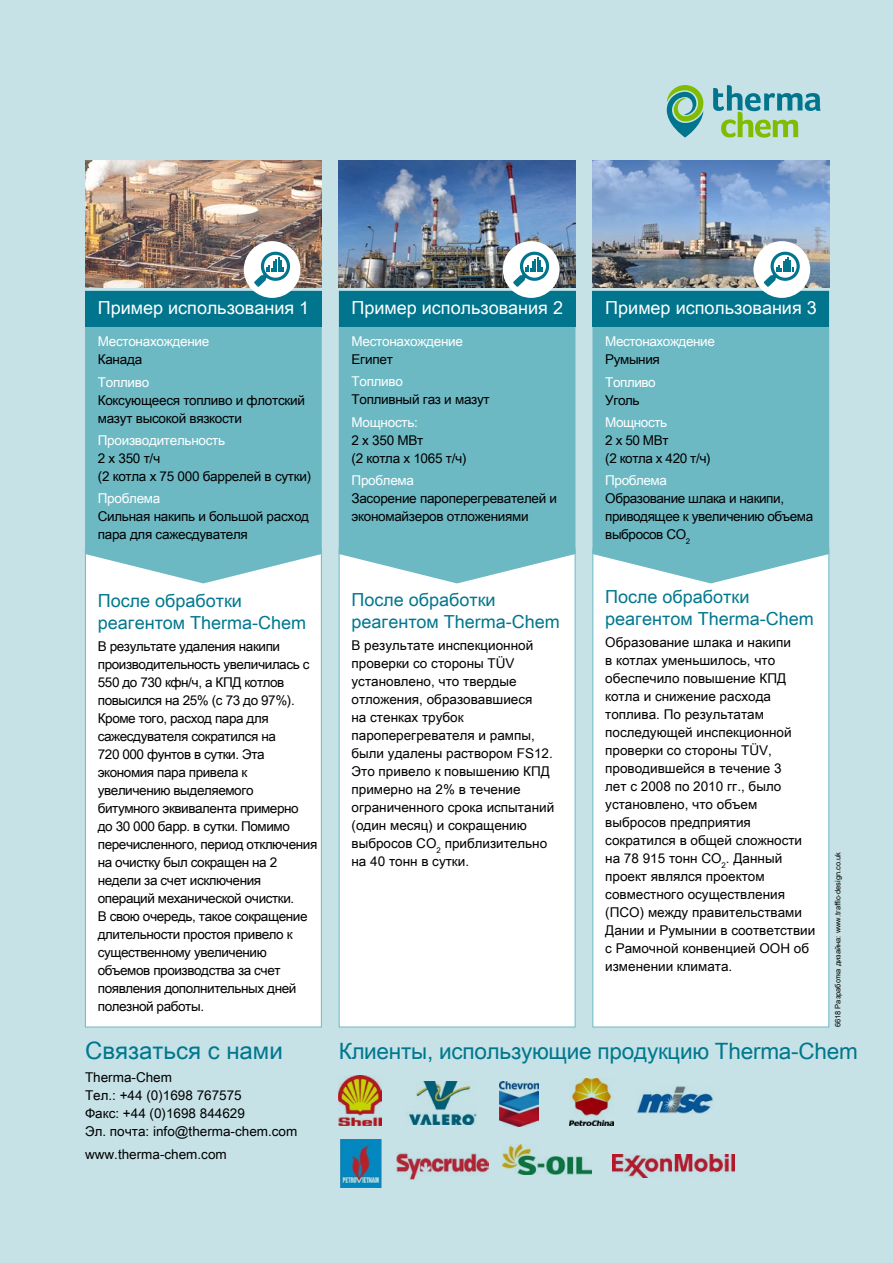
<style>
.page{position:relative;width:893px;height:1263px;background:#c6e2e7}
.page>*{position:absolute;margin:0;border:0;box-sizing:border-box;transform-origin:0 0}
.t1{font:24px "Arial Unicode MS";color:#00778e}
.t2{font:22.5px "Arial Unicode MS";letter-spacing:-.01em;color:#00778e}
.t3{font:18px/21.6px "Arial Unicode MS";color:#00778e}
.t4{font:18px "Arial Unicode MS";color:#fff}
.t5{font:13.5px/18px "Arial Unicode MS";letter-spacing:-.02em;color:#000}
.t6{font:13.5px/18px "Arial Unicode MS";color:#000}
.t7{font:13.5px "Arial Unicode MS";letter-spacing:-.02em;color:#fff}
.t8{font:7.5px "Arial Unicode MS";color:#000}
</style>
<div class="page">
<div style="left:339px;top:549px;width:236px;height:478px;background:#fff;border:1px solid #6cb9c4"></div>
<div style="left:85px;top:549px;width:237px;height:478px;background:#fff;border:1px solid #6cb9c4"></div>
<div style="left:85px;top:327px;width:237px;height:256px;background:#6cb9c4"></div>
<div style="left:339px;top:327px;width:236px;height:256px;background:#6cb9c4"></div>
<div style="left:592px;top:549px;width:237px;height:478px;background:#fff;border:1px solid #6cb9c4"></div>
<div style="left:592px;top:327px;width:237px;height:256px;background:#6cb9c4"></div>
<img style="left:85px;top:161px;width:237px;height:127px">
<img style="left:339px;top:161px;width:236px;height:127px">
<img style="left:592px;top:161px;width:237px;height:127px">
<div style="left:339px;top:291px;width:236px;height:36px;background:#00758d"></div>
<div style="left:85px;top:291px;width:237px;height:36px;background:#00758d"></div>
<div style="left:592px;top:291px;width:237px;height:36px;background:#00758d"></div>
<div style="left:503px;top:241px;width:57px;height:57px;background:#fff;border-radius:50%"></div>
<svg style="left:513px;top:251px;width:37px;height:36px"></svg>
<div style="left:244px;top:241px;width:57px;height:57px;background:#fff;border-radius:50%"></div>
<svg style="left:254px;top:251px;width:37px;height:36px"></svg>
<div style="left:753px;top:241px;width:57px;height:57px;background:#fff;border-radius:50%"></div>
<svg style="left:764px;top:251px;width:36px;height:36px"></svg>
<img style="left:500px;top:1081px;width:38px;height:45px">
<img style="left:612px;top:1154px;width:123px;height:23px">
<img style="left:637px;top:1086px;width:76px;height:28px">
<img style="left:569px;top:1079px;width:44px;height:46px">
<img style="left:503px;top:1144px;width:88px;height:30px">
<img style="left:397px;top:1153px;width:92px;height:26px">
<img style="left:408px;top:1081px;width:69px;height:44px">
<img style="left:339px;top:1075px;width:42px;height:51px">
<img style="left:341px;top:1140px;width:40px;height:47px">
<svg style="left:713px;top:85px;width:108px;height:53px"></svg>
<svg style="left:667px;top:85px;width:36px;height:53px"></svg>
<h3 class="t4" style="left:98px;top:295px;width:213px">Пример использования 1</h3>
<h3 class="t4" style="left:351px;top:295px;width:213px">Пример использования 2</h3>
<h3 class="t4" style="left:605px;top:295px;width:213px">Пример использования 3</h3>
<p class="t7" style="left:98px;top:332px;width:113px">Местонахождение</p>
<p class="t5" style="left:98px;top:350px;width:46px">Канада</p>
<p class="t7" style="left:98px;top:372px;width:53px">Топливо</p>
<p class="t5" style="left:98px;top:390px;width:209px">Коксующееся топливо и флотский мазут высокой вязкости</p>
<p class="t7" style="left:98px;top:430px;width:129px">Производительность</p>
<p class="t5" style="left:98px;top:449px;width:215px">2 x 350 т/ч<br>(2 котла x 75 000 баррелей в сутки)</p>
<p class="t7" style="left:98px;top:488px;width:64px">Проблема</p>
<p class="t5" style="left:98px;top:507px;width:213px">Сильная накипь и большой расход пара для сажесдувателя</p>
<h3 class="t3" style="left:98px;top:590px;width:210px">После обработки реагентом Therma-Chem</h3>
<p class="t5" style="left:98px;top:637px;width:221px">В результате удаления накипи производительность увеличилась с<br>550 до 730 кфн/ч, а КПД котлов повысился на 25% (с 73 до 97%).<br>Кроме того, расход пара для сажесдувателя сократился на<br>720 000 фунтов в сутки. Эта экономия пара привела к увеличению выделяемого битумного эквивалента примерно<br>до 30 000 барр. в сутки. Помимо перечисленного, период отключения на очистку был сокращен на 2 недели за счет исключения операций механической очистки.<br>В свою очередь, такое сокращение длительности простоя привело к существенному увеличению объемов производства за счет появления дополнительных дней полезной работы.</p>
<h1 class="t1" style="left:85px;top:1033px;width:199px">Связаться с нами</h1>
<p class="t6" style="left:85px;top:1068px;width:214px">Therma-Chem<br>Тел.: +44 (0)1698 767575<br>Факс: +44 (0)1698 844629<br>Эл. почта: info@therma-chem.com</p>
<p class="t6" style="left:85px;top:1145px;width:143px">www.therma-chem.com</p>
<p class="t7" style="left:352px;top:332px;width:113px">Местонахождение</p>
<p class="t5" style="left:352px;top:350px;width:43px">Египет</p>
<p class="t7" style="left:352px;top:372px;width:53px">Топливо</p>
<p class="t5" style="left:352px;top:390px;width:140px">Топливный газ и мазут</p>
<p class="t7" style="left:352px;top:412px;width:68px">Мощность:</p>
<p class="t5" style="left:352px;top:431px;width:117px">2 x 350 МВт<br>(2 котла x 1065 т/ч)</p>
<p class="t7" style="left:352px;top:470px;width:64px">Проблема</p>
<p class="t5" style="left:352px;top:489px;width:207px">Засорение пароперегревателей и экономайзеров отложениями</p>
<h3 class="t3" style="left:351px;top:589px;width:210px">После обработки реагентом Therma-Chem</h3>
<p class="t6" style="left:351px;top:636px;width:204px">В результате инспекционной проверки со стороны TÜV установлено, что твердые отложения, образовавшиеся<br>на стенках трубок пароперегревателя и рампы, были удалены раствором FS12.<br>Это привело к повышению КПД примерно на 2% в течение ограниченного срока испытаний (один месяц) и сокращению выбросов CO<sub>2</sub> приблизительно на 40 тонн в сутки.</p>
<p class="t7" style="left:605px;top:332px;width:111px">Местонахождение</p>
<p class="t5" style="left:605px;top:350px;width:56px">Румыния</p>
<p class="t7" style="left:605px;top:372px;width:52px">Топливо</p>
<p class="t5" style="left:605px;top:390px;width:36px">Уголь</p>
<p class="t7" style="left:605px;top:412px;width:63px">Мощность</p>
<p class="t5" style="left:605px;top:431px;width:107px">2 x 50 МВт<br>(2 котла x 420 т/ч)</p>
<p class="t7" style="left:605px;top:470px;width:63px">Проблема</p>
<p class="t5" style="left:605px;top:489px;width:210px">Образование шлака и накипи, приводящее к увеличению объема выбросов CO<sub>2</sub></p>
<h3 class="t3" style="left:605px;top:586px;width:210px">После обработки реагентом Therma-Chem</h3>
<p class="t6" style="left:605px;top:633px;width:212px">Образование шлака и накипи<br>в котлах уменьшилось, что обеспечило повышение КПД котла и снижение расхода топлива. По результатам последующей инспекционной проверки со стороны TÜV, проводившейся в течение 3<br>лет с 2008 по 2010 гг., было установлено, что объем выбросов предприятия сократился в общей сложности на 78 915 тонн CO<sub>2</sub>. Данный проект являлся проектом совместного осуществления (ПСО) между правительствами<br>Дании и Румынии в соответствии с Рамочной конвенцией ООН об изменении климата.</p>
<p class="t8" style="left:832px;top:1027px;width:177px;rotate:-90deg">6618 Разработка дизайна: www.traffic-design.co.uk</p>
<h2 class="t2" style="left:339px;top:1034px;width:520px">Клиенты, использующие продукцию Therma-Chem</h2>
</div>
